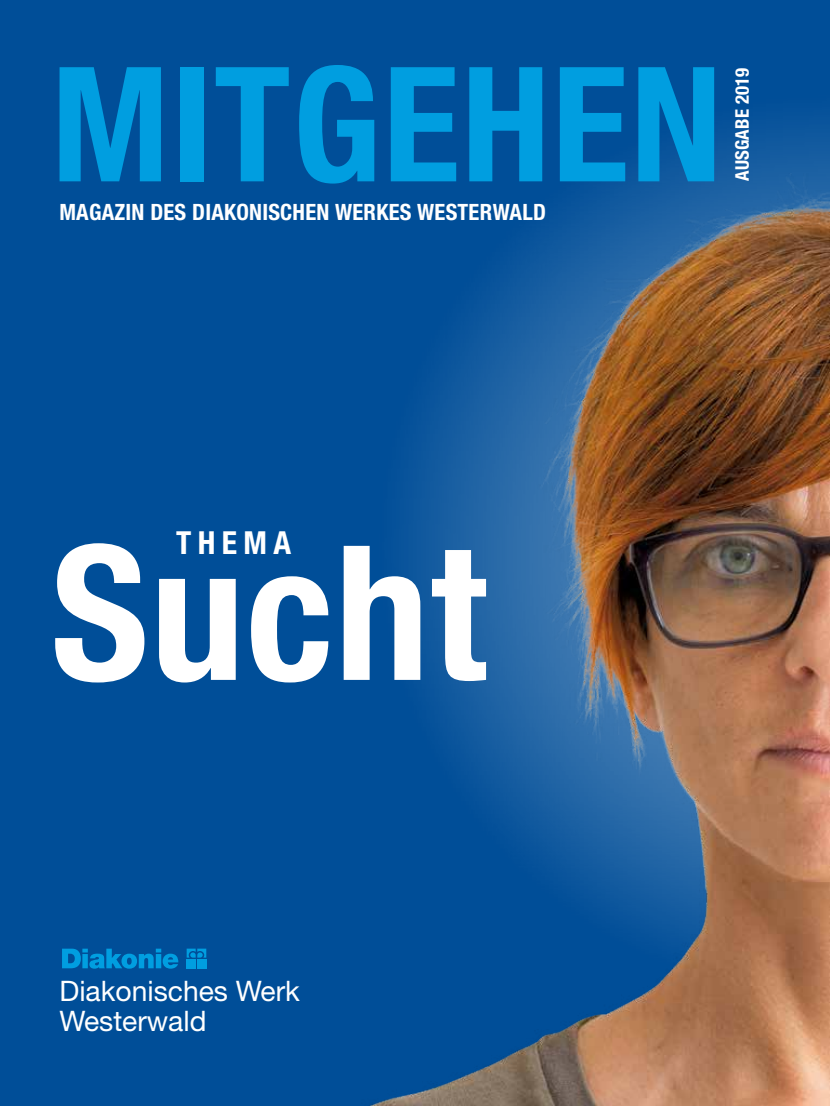
<style>
.page{position:relative;width:830px;height:1106px;background:#fff}
.page>*{position:absolute;margin:0;border:0;box-sizing:border-box;transform-origin:0 0}
.t1{font:700 condensed 187.65px "Helvetica Neue LT Pro";letter-spacing:.01em;color:#fff}
.t2{font:700 condensed 159.75px "Helvetica Neue LT Pro";letter-spacing:.01em;color:#009ee0}
.t3{font:700 condensed 31.8px "Helvetica Neue LT Pro";letter-spacing:.2em;color:#fff}
.t4{font:28.2px/30.3px "Helvetica Neue LT Std";color:#fff}
.t5{font:700 condensed 22.5px "Helvetica Neue LT Pro";letter-spacing:.01em;color:#fff}
.t6{font:700 condensed 18.75px "Helvetica Neue LT Pro";letter-spacing:.01em;color:#fff}
</style>
<div class="page">
<div style="left:0;top:0;width:829px;height:1106px;background:#004e98"></div>
<svg style="left:632px;top:124px;width:197px;height:50px;fill:#0e579d"></svg>
<img style="left:369px;top:174px;width:460px;height:932px">
<svg style="left:62px;top:948px;width:116px;height:20px"></svg>
<svg style="left:186px;top:948px;width:20px;height:9px"></svg>
<div style="left:186px;top:959px;width:9px;height:9px;background:#009ee0"></div>
<div style="left:197px;top:959px;width:9px;height:9px;background:#009ee0"></div>
<h2 class="t2" style="left:51px;top:28px;width:672px">MITGEHEN</h2>
<p class="t6" style="left:730px;top:181px;width:115px;rotate:-90deg">AUSGABE 2019</p>
<p class="t5" style="left:59px;top:198px;width:488px">MAGAZIN DES DIAKONISCHEN WERKES WESTERWALD</p>
<h3 class="t3" style="left:176px;top:524px;width:116px">THEMA</h3>
<h1 class="t1" style="left:51px;top:499px;width:436px">Sucht</h1>
<p class="t4" style="left:59px;top:975px;width:242px">Diakonisches Werk<br>Westerwald</p>
</div>
